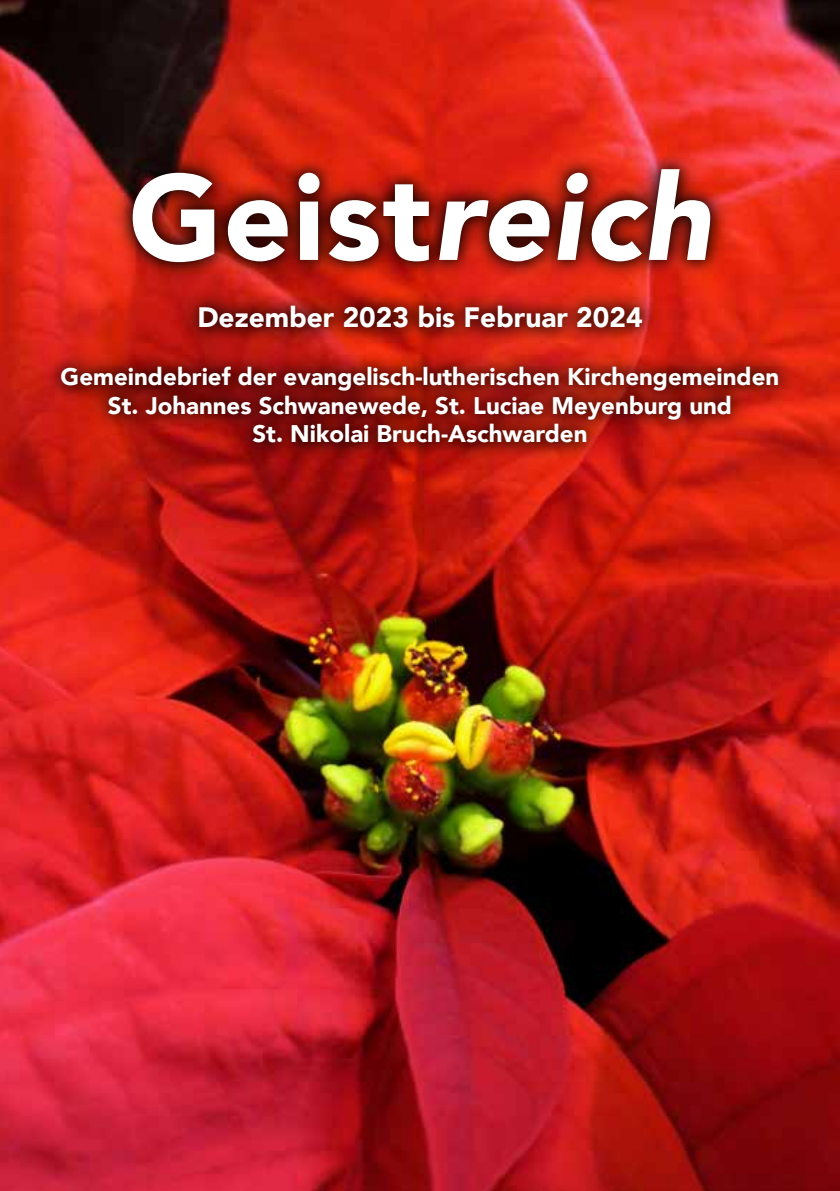
<style>
.page{position:relative;width:840px;height:1191px;background:#fff}
.page>*{position:absolute;margin:0;border:0;box-sizing:border-box;transform-origin:0 0}
.t1{font:900 120px "Avenir";letter-spacing:.01em;color:#fff}
.t2{font:900 28px "Avenir";color:#fff}
.t3{font:900 24px/28.8px "Avenir";color:#fff;text-align:center}
.s1{font-style:italic}
</style>
<div class="page">
<img style="left:0;top:0;width:839px;height:1191px">
<div style="left:37px;top:142px;width:765px;height:327px;background:#000;opacity:.75"></div>
<div style="left:49px;top:156px;width:741px;height:299px;background:#000;opacity:.75"></div>
<h1 class="t1" style="left:128px;top:115px;width:584px">Geist<span class="s1">reich</span></h1>
<p class="t2" style="left:197px;top:293px;width:446px">Dezember 2023 bis Februar 2024</p>
<p class="t3" style="left:61px;top:361px;width:719px">Gemeindebrief der evangelisch-lutherischen Kirchengemeinden<br>St. Johannes Schwanewede, St. Luciae Meyenburg und<br>St. Nikolai Bruch-Aschwarden</p>
</div>
